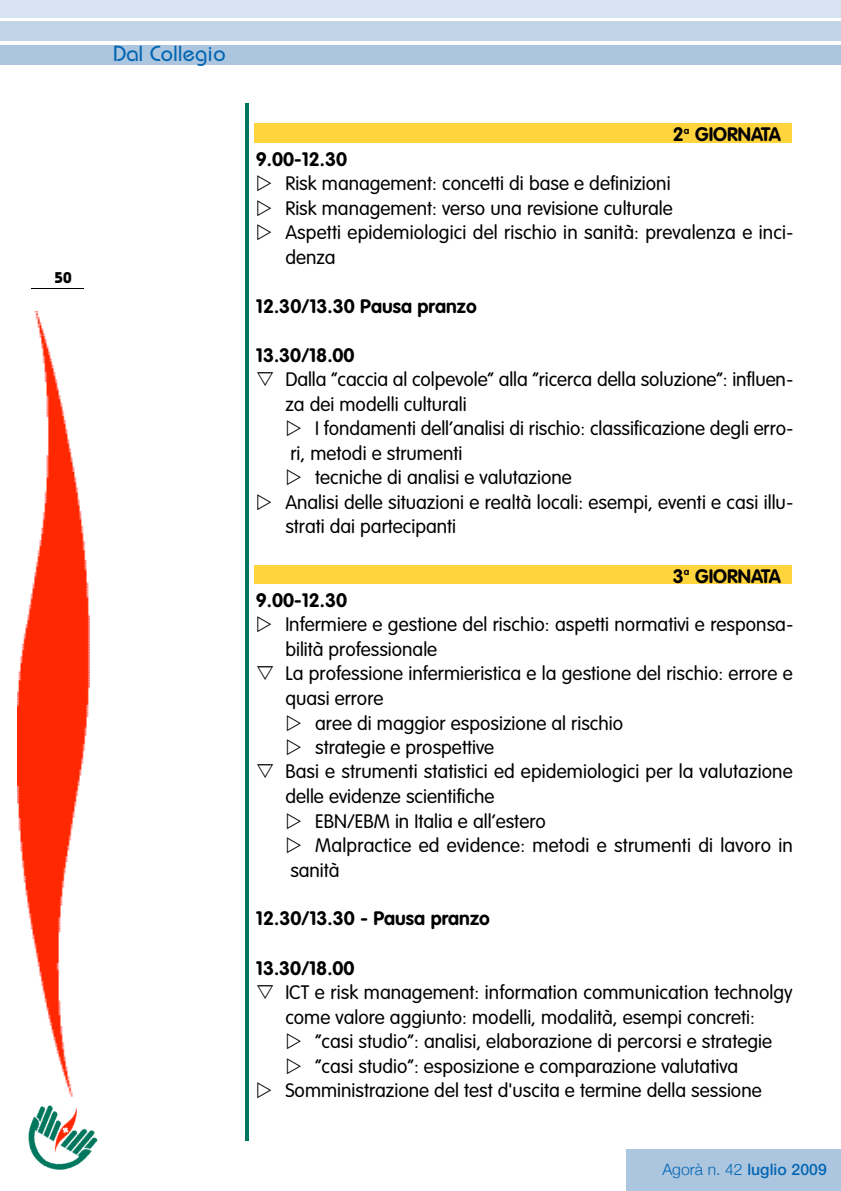
<style>
.page{position:relative;width:841px;height:1191px;background:#fff}
.page>*{position:absolute;margin:0;border:0;box-sizing:border-box;transform-origin:0 0}
.t1{font:500 21.88px "Bauhaus";color:#0365b1}
.t2{font:300 19.25px/24.5px "VAG Rounded";color:#000}
.t3{font:700 19.25px "VAG Rounded";color:#000}
.t4{font:500 15.75px "Helvetica Neue";letter-spacing:.005em;color:#0365b1}
.t5{font:700 15.58px "Bauhaus";color:#000}
.s1{font-weight:300}
</style>
<div class="page">
<img style="left:17px;top:311px;width:72px;height:781px">
<div style="left:0;top:0;width:840px;height:18px;background:#d7e3f0"></div>
<div style="left:0;top:22px;width:840px;height:19px;background:#c2d4e8"></div>
<img style="left:47px;top:1092px;width:51px;height:78px">
<hr style="left:31px;top:288px;width:52px;height:1px;background:#000">
<div style="left:626px;top:1148px;width:214px;height:42px;background:#acc6e0"></div>
<div style="left:0;top:45px;width:840px;height:19px;background:#acc6e0"></div>
<hr style="left:245px;top:103px;width:3px;height:1037px;background:#007661">
<div style="left:254px;top:124px;width:537px;height:19px;background:#ffd43d"></div>
<div style="left:254px;top:565px;width:537px;height:19px;background:#ffd43d"></div>
<p class="t5" style="left:55px;top:272px;width:19px">50</p>
<p class="t1" style="left:113px;top:46px;width:114px">Dal Collegio</p>
<p class="t3" style="left:672px;top:126px;width:109px">2<sup>a</sup> GIORNATA</p>
<p class="t3" style="left:256px;top:151px;width:93px">9.00-12.30</p>
<p class="t2" style="left:285px;top:172px;width:509px">Risk management: concetti di base e definizioni<br>Risk management: verso una revisione culturale<br>Aspetti epidemiologici del rischio in sanità: prevalenza e inci&shy;denza</p>
<p class="t3" style="left:256px;top:298px;width:222px">12.30/13.30 Pausa pranzo</p>
<p class="t3" style="left:256px;top:347px;width:100px">13.30/18.00</p>
<p class="t2" style="left:285px;top:369px;width:509px;text-indent:-29px">▲ Dalla “caccia al colpevole” alla “ricerca della soluzione”: influen&shy;za dei modelli culturali</p>
<p class="t2" style="left:315px;top:418px;width:479px">I fondamenti dell’analisi di rischio: classificazione degli erro-</p>
<p class="t2" style="left:290px;top:442px;width:173px">ri, metodi e strumenti</p>
<p class="t2" style="left:315px;top:466px;width:258px">tecniche di analisi e valutazione</p>
<p class="t2" style="left:285px;top:491px;width:509px">Analisi delle situazioni e realtà locali: esempi, eventi e casi illu-</p>
<p class="t2" style="left:285px;top:516px;width:172px">strati dai partecipanti</p>
<p class="t3" style="left:672px;top:567px;width:109px">3<sup>a</sup> GIORNATA</p>
<p class="t3" style="left:256px;top:592px;width:93px">9.00-12.30</p>
<p class="t2" style="left:285px;top:613px;width:509px">Infermiere e gestione del rischio: aspetti normativi e responsa&shy;bilità professionale</p>
<p class="t2" style="left:256px;top:663px;width:538px">▲ La professione infermieristica e la gestione del rischio: errore e</p>
<p class="t2" style="left:285px;top:687px;width:100px">quasi errore</p>
<p class="t2" style="left:315px;top:712px;width:309px">aree di maggior esposizione al rischio</p>
<p class="t2" style="left:315px;top:736px;width:180px">strategie e prospettive</p>
<p class="t2" style="left:256px;top:760px;width:538px">▲ Basi e strumenti statistici ed epidemiologici per la valutazione</p>
<p class="t2" style="left:285px;top:785px;width:210px">delle evidenze scientifiche</p>
<p class="t2" style="left:315px;top:810px;width:232px">EBN/EBM in Italia e all’estero</p>
<p class="t2" style="left:315px;top:834px;width:479px">Malpractice ed evidence: metodi e strumenti di lavoro in</p>
<p class="t2" style="left:290px;top:859px;width:51px">sanità</p>
<p class="t3" style="left:256px;top:910px;width:235px">12.30/13.30 - Pausa pranzo</p>
<p class="t3" style="left:256px;top:959px;width:100px">13.30/18.00</p>
<p class="t2" style="left:256px;top:981px;width:538px;text-align:center">▲ ICT e risk management: information communication technolgy come valore aggiunto: modelli, modalità, esempi concreti:</p>
<p class="t2" style="left:315px;top:1030px;width:458px">“casi studio”: analisi, elaborazione di percorsi e strategie</p>
<p class="t2" style="left:315px;top:1054px;width:424px">“casi studio”: esposizione e comparazione valutativa</p>
<p class="t2" style="left:285px;top:1079px;width:478px">Somministrazione del test d'uscita e termine della sessione</p>
<p class="t4" style="left:662px;top:1163px;width:166px"><span class="s1">Agorà n. 42</span> luglio 2009</p>
</div>
